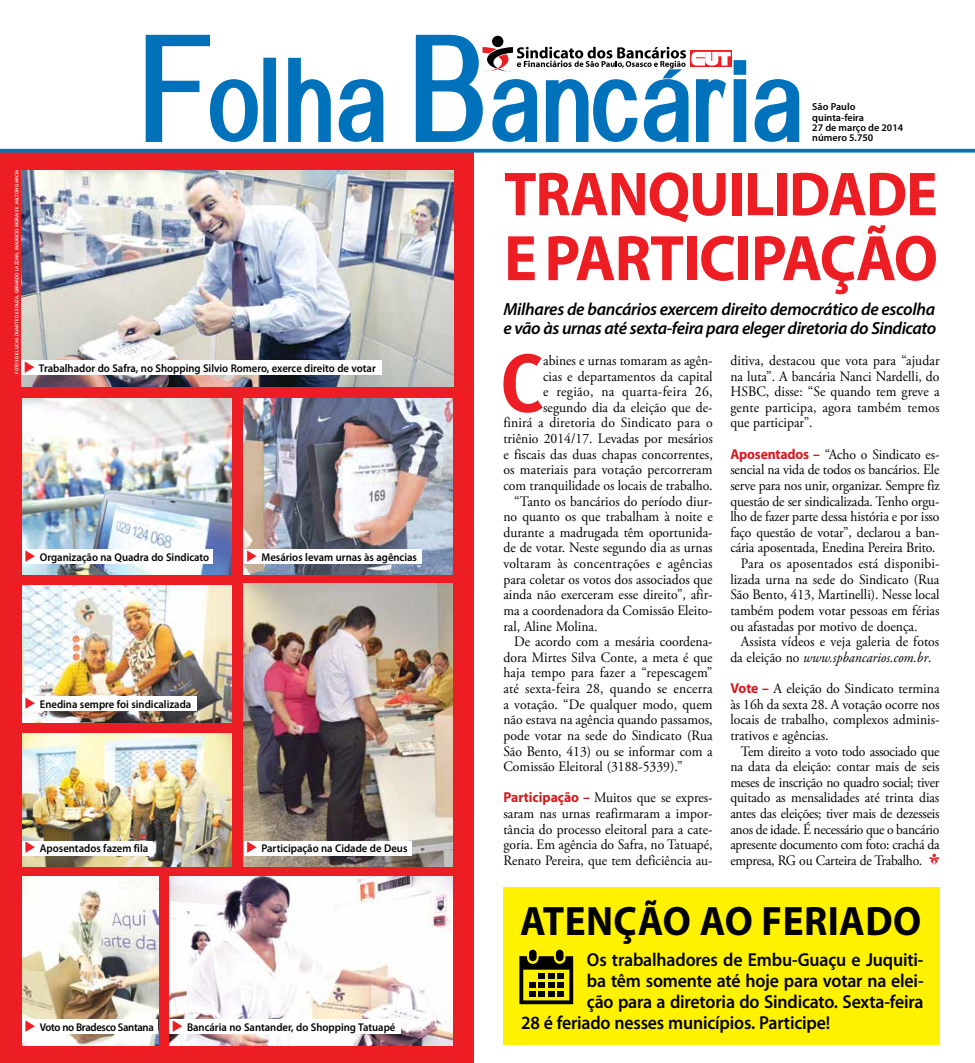
<style>
.page{position:relative;width:975px;height:1063px;background:#fff}
.page>*{position:absolute;margin:0;border:0;box-sizing:border-box;transform-origin:0 0}
.t1{font:115px "Alido";letter-spacing:.055em;color:#0072bc;scale:.81 1}
.t2{font:700 81.88px "Meta Plus";color:#ed1d24;scale:.95 1}
.t3{font:700 65px "Myriad Pro";letter-spacing:-.02em;color:#ed1d24;scale:.95 1}
.t4{font:700 62.5px "Myriad Pro";letter-spacing:-.02em;color:#ed1d24;scale:.95 1}
.t5{font:700 41.25px "Myriad Pro";letter-spacing:.01em;color:#000;scale:.95 1}
.t6{font:600 18.75px "Myriad Pro";letter-spacing:-.01em;color:#000;scale:.95 1}
.t7{font:italic 600 17.5px/18.8px "Myriad Pro";letter-spacing:-.025em;color:#000}
.t8{font:14.38px/15.6px "Adobe Garamond Pro";color:#000;text-align:justify;scale:.95 1}
.t9{font:italic 14.38px "Adobe Garamond Pro";color:#000;scale:.95 1}
.t10{font:14.38px "Adobe Garamond Pro";letter-spacing:.025em;color:#000;scale:.95 1}
.t11{font:600 11.25px "Myriad Pro";color:#000;scale:.95 1}
.t12{font:600 10.12px/10.1px "Myriad Pro";color:#000}
.t13{font:600 5px "Myriad Pro";letter-spacing:.02em;color:#fff;scale:.95 1}
.s1{font-size:152.5px}
.s2{font-family:"Myriad Pro";font-weight:700;color:#d71920}
.s3{font-style:normal}
.s4{color:#ed1d24}
</style>
<div class="page">
<div style="left:0;top:151px;width:473px;height:912px;background:#ed1d24"></div>
<svg style="left:0;top:149px;width:974px;height:4px;background:#1a75b7"></svg>
<svg style="left:929px;top:854px;width:10px;height:11px"></svg>
<svg style="left:145px;top:34px;width:113px;height:108px"></svg>
<div style="left:263px;top:58px;width:13px;height:84px;border:4px solid #0072bc"></div>
<svg style="left:288px;top:57px;width:96px;height:85px"></svg>
<svg style="left:415px;top:34px;width:385px;height:108px"></svg>
<img style="left:244px;top:398px;width:209px;height:177px">
<img style="left:22px;top:877px;width:137px;height:168px">
<img style="left:169px;top:877px;width:284px;height:168px">
<img style="left:22px;top:585px;width:209px;height:137px">
<img style="left:22px;top:733px;width:209px;height:133px">
<img style="left:22px;top:398px;width:209px;height:177px">
<img style="left:244px;top:584px;width:209px;height:282px">
<div style="left:503px;top:888px;width:436px;height:157px;background:#fff200"></div>
<div style="left:556px;top:950px;width:7px;height:11px;background:#000;border-radius:4px"></div>
<div style="left:529px;top:950px;width:7px;height:11px;background:#000;border-radius:4px"></div>
<svg style="left:519px;top:956px;width:54px;height:48px"></svg>
<img style="left:21px;top:170px;width:432px;height:216px">
<div style="left:21px;top:361px;width:360px;height:14px;background:#fff"></div>
<div style="left:22px;top:549px;width:191px;height:14px;background:#fff"></div>
<div style="left:22px;top:697px;width:175px;height:14px;background:#fff"></div>
<div style="left:22px;top:841px;width:130px;height:14px;background:#fff"></div>
<div style="left:244px;top:841px;width:167px;height:14px;background:#fff"></div>
<div style="left:169px;top:1020px;width:231px;height:14px;background:#fff"></div>
<div style="left:22px;top:1020px;width:136px;height:14px;background:#fff"></div>
<div style="left:244px;top:549px;width:178px;height:14px;background:#fff"></div>
<h1 class="t1" style="left:141px;top:38px;width:815px"><span class="s1">F</span>olha <span class="s1">B</span>ancaria</h1>
<p class="t12" style="left:812px;top:102px;width:92px">São Paulo quinta-feira<br>27 de março de 2014 número 5.750</p>
<h3 class="t4" style="left:504px;top:153px;width:458px">TRANQUILIDADE</h3>
<h3 class="t3" style="left:504px;top:216px;width:458px">E PARTICIPAÇÃO</h3>
<p class="t7" style="left:503px;top:299px;width:434px">Milhares de bancários exercem direito democrático de escolha e vão às urnas até sexta-feira para eleger diretoria do Sindicato</p>
<p class="t13" style="left:14px;top:374px;width:216px;rotate:-90deg">fotos de Lucas Duarte de Souza, Gerardo Lazzari, mauricio morais e Jailton Garcia</p>
<h2 class="t2" style="left:500px;top:336px;width:46px">C</h2>
<p class="t8" style="left:543px;top:353px;width:180px">abines e urnas tomaram as agên-</p>
<p class="t8" style="left:730px;top:353px;width:222px">ditiva, destacou que vota para “ajudar na luta”. A bancária Nanci Nardelli, do HSBC, disse: “Se quando tem greve a gente participa, agora também temos que participar”.</p>
<p class="t8" style="left:730px;top:447px;width:222px"><span class="s2">APOSENTADOS –</span> “Acho o Sindicato es-</p>
<p class="t8" style="left:730px;top:462px;width:222px">sencial na vida de todos os bancários. Ele</p>
<p class="t8" style="left:730px;top:478px;width:222px">serve para nos unir, organizar. Sempre fiz</p>
<p class="t8" style="left:730px;top:494px;width:222px">questão de ser sindicalizada. Tenho orgu-</p>
<p class="t8" style="left:730px;top:509px;width:222px">lho de fazer parte dessa história e por isso</p>
<p class="t8" style="left:730px;top:525px;width:222px">faço questão de votar”, declarou a ban-</p>
<p class="t8" style="left:730px;top:541px;width:218px">cária aposentada, Enedina Pereira Brito.</p>
<p class="t8" style="left:741px;top:556px;width:210px">Para os aposentados está disponibi-</p>
<p class="t8" style="left:730px;top:572px;width:221px">lizada urna na sede do Sindicato (Rua</p>
<p class="t8" style="left:730px;top:587px;width:222px">São Bento, 413, Martinelli). Nesse local</p>
<p class="t8" style="left:730px;top:603px;width:222px">também podem votar pessoas em férias</p>
<p class="t8" style="left:730px;top:619px;width:198px">ou afastadas por motivo de doença.</p>
<p class="t8" style="left:741px;top:634px;width:210px">Assista vídeos e veja galeria de fotos</p>
<p class="t9" style="left:730px;top:649px;width:213px"><span class="s3">da eleição no</span> www.spbancarios.com.br<span class="s3">.</span></p>
<p class="t8" style="left:730px;top:681px;width:222px"><span class="s2">VOTE –</span> A eleição do Sindicato termina às 16h da sexta 28. A votação ocorre nos locais de trabalho, complexos adminis&shy;trativos e agências.</p>
<p class="t8" style="left:730px;top:744px;width:222px;text-indent:11px">Tem direito a voto todo associado que na data da eleição: contar mais de seis meses de inscrição no quadro social; tiver quitado as mensalidades até trinta dias antes das eleições; tiver mais de dezesseis anos de idade. É necessário que o bancário apresente documento com foto: crachá da empresa, RG ou Carteira de Trabalho.</p>
<p class="t11" style="left:24px;top:361px;width:372px"><span class="s4">◆</span> Trabalhador do Safra, no Shopping Silvio Romero, exerce direito de votar</p>
<p class="t8" style="left:543px;top:369px;width:180px">cias e departamentos da capital</p>
<p class="t10" style="left:543px;top:383px;width:180px">e região, na quarta-feira 26,</p>
<p class="t8" style="left:543px;top:400px;width:180px">segundo dia da eleição que de-</p>
<p class="t8" style="left:503px;top:416px;width:222px">finirá a diretoria do Sindicato para o</p>
<p class="t8" style="left:503px;top:431px;width:222px">triênio 2014/17. Levadas por mesários</p>
<p class="t8" style="left:503px;top:447px;width:222px">e fiscais das duas chapas concorrentes,</p>
<p class="t8" style="left:503px;top:462px;width:222px">os materiais para votação percorreram</p>
<p class="t8" style="left:503px;top:478px;width:222px">com tranquilidade os locais de trabalho.</p>
<p class="t8" style="left:514px;top:494px;width:210px">“Tanto os bancários do período diur-</p>
<p class="t8" style="left:503px;top:509px;width:222px">no quanto os que trabalham à noite e</p>
<p class="t8" style="left:503px;top:525px;width:222px">durante a madrugada têm oportunida-</p>
<p class="t8" style="left:503px;top:541px;width:222px">de de votar. Neste segundo dia as urnas</p>
<p class="t8" style="left:503px;top:556px;width:221px">voltaram às concentrações e agências</p>
<p class="t8" style="left:503px;top:572px;width:222px">para coletar os votos dos associados que</p>
<p class="t8" style="left:503px;top:587px;width:222px">ainda não exerceram esse direito”, afir-</p>
<p class="t8" style="left:503px;top:603px;width:222px">ma a coordenadora da Comissão Eleito-</p>
<p class="t8" style="left:503px;top:619px;width:101px">ral, Aline Molina.</p>
<p class="t8" style="left:514px;top:634px;width:210px">De acordo com a mesária coordena-</p>
<p class="t8" style="left:503px;top:650px;width:222px">dora Mirtes Silva Conte, a meta é que</p>
<p class="t8" style="left:503px;top:666px;width:221px">haja tempo para fazer a “repescagem”</p>
<p class="t8" style="left:503px;top:681px;width:222px">até sexta-feira 28, quando se encerra</p>
<p class="t8" style="left:503px;top:697px;width:222px">a votação. “De qualquer modo, quem</p>
<p class="t8" style="left:503px;top:712px;width:222px">não estava na agência quando passamos,</p>
<p class="t8" style="left:503px;top:728px;width:222px">pode votar na sede do Sindicato (Rua</p>
<p class="t8" style="left:503px;top:744px;width:222px">São Bento, 413) ou se informar com a</p>
<p class="t8" style="left:503px;top:759px;width:190px">Comissão Eleitoral (3188-5339).”</p>
<p class="t8" style="left:503px;top:791px;width:222px"><span class="s2">PARTICIPAÇÃO –</span> Muitos que se expres&shy;saram nas urnas reafirmaram a impor&shy;tância do processo eleitoral para a cate&shy;goria. Em agência do Safra, no Tatuapé, Renato Pereira, que tem deficiência au-</p>
<p class="t11" style="left:25px;top:550px;width:196px"><span class="s4">◆</span> Organização na Quadra do Sindicato</p>
<p class="t11" style="left:246px;top:550px;width:181px"><span class="s4">◆</span> Mesários levam urnas às agências</p>
<p class="t11" style="left:25px;top:697px;width:177px"><span class="s4">◆</span> Enedina sempre foi sindicalizada</p>
<p class="t11" style="left:25px;top:841px;width:131px"><span class="s4">◆</span> Aposentados fazem fila</p>
<p class="t11" style="left:246px;top:841px;width:171px"><span class="s4">◆</span> Participação na Cidade de Deus</p>
<p class="t11" style="left:25px;top:1020px;width:137px"><span class="s4">◆</span> Voto no Bradesco Santana</p>
<p class="t11" style="left:172px;top:1020px;width:237px"><span class="s4">◆</span> Bancária no Santander, do Shopping Tatuapé</p>
<h3 class="t5" style="left:520px;top:894px;width:423px">ATENÇÃO AO FERIADO</h3>
<h3 class="t6" style="left:587px;top:947px;width:356px">Os trabalhadores de Embu-Guaçu e Juquiti-</h3>
<h3 class="t6" style="left:587px;top:969px;width:356px">ba têm somente até hoje para votar na elei-</h3>
<h3 class="t6" style="left:587px;top:990px;width:356px">ção para a diretoria do Sindicato. Sexta-feira</h3>
<h3 class="t6" style="left:521px;top:1011px;width:327px">28 é feriado nesses municípios. Participe!</h3>
</div>
